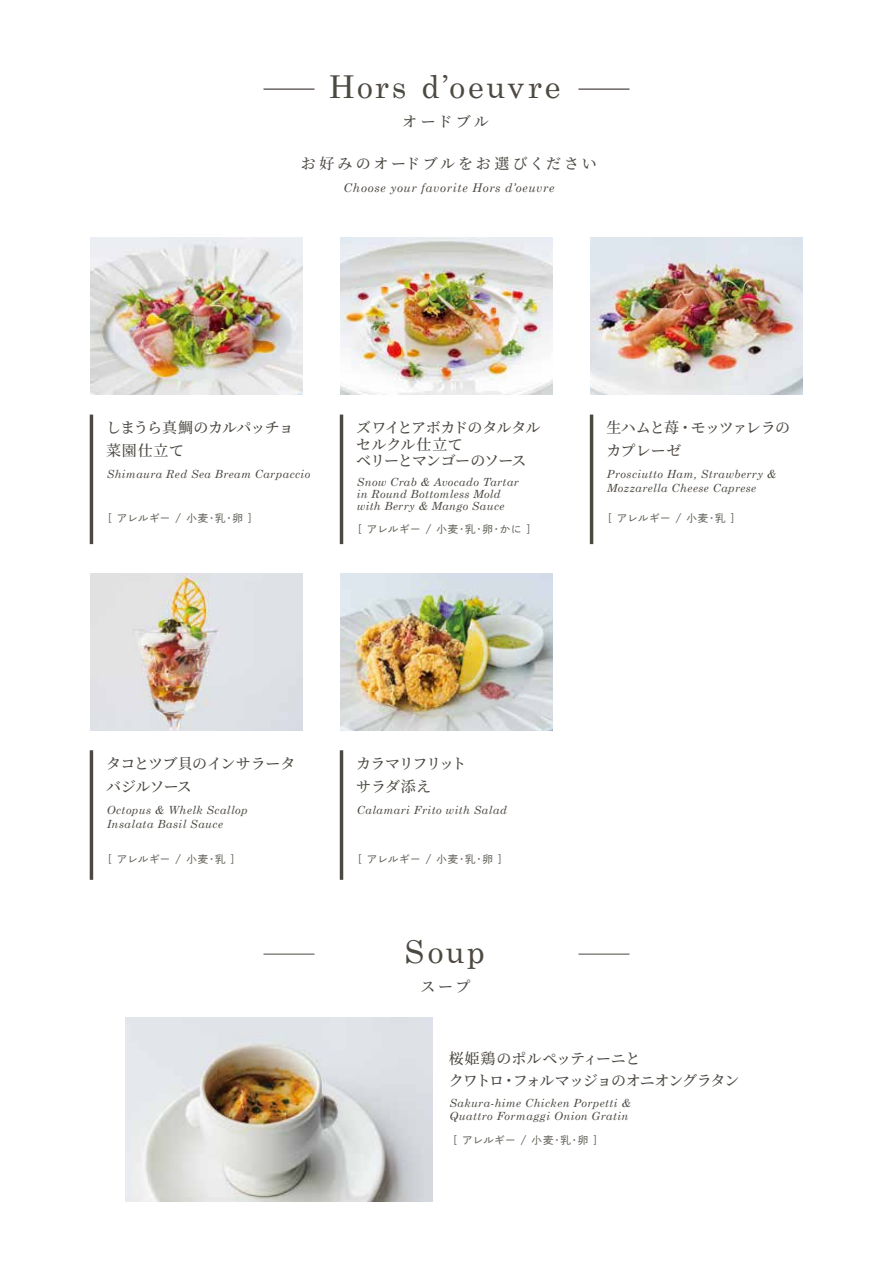
<style>
.page{position:relative;width:893px;height:1263px;background:#fff}
.page>*{position:absolute;margin:0;border:0;box-sizing:border-box;transform-origin:0 0}
.t1{font:31.5px "Century Schoolbook";letter-spacing:.07em;color:#4c4842}
.t2{font:500 15px/22.5px "Source Han Serif";letter-spacing:-.03em;color:#4c4842}
.t3{font:500 15px/22.5px "Source Han Serif";letter-spacing:-.055em;color:#4c4842}
.t4{font:500 15px/16.5px "Source Han Serif";letter-spacing:-.05em;color:#4c4842}
.t5{font:500 15px "Source Han Serif";letter-spacing:.185em;color:#4c4842}
.t6{font:500 15px/22.5px "Source Han Serif";letter-spacing:-.07em;color:#4c4842}
.t7{font:italic 12px "Century Schoolbook";letter-spacing:.05em;color:#4c4842}
.t8{font:italic 11.25px/13.5px "Century Schoolbook";letter-spacing:.035em;color:#4c4842}
.t9{font:10.5px "DNP Shuei Go Gin Std M";letter-spacing:.045em;color:#66645d}
</style>
<div class="page">
<hr style="left:263px;top:89px;width:51px;height:1px;background:#221815">
<hr style="left:578px;top:89px;width:51px;height:1px;background:#221815">
<hr style="left:263px;top:954px;width:51px;height:1px;background:#4c4842">
<hr style="left:578px;top:954px;width:51px;height:1px;background:#4c4842">
<hr style="left:90px;top:415px;width:3px;height:129px;background:#4c4842">
<img style="left:90px;top:238px;width:213px;height:157px">
<hr style="left:340px;top:415px;width:3px;height:129px;background:#4c4842">
<hr style="left:590px;top:415px;width:3px;height:129px;background:#4c4842">
<hr style="left:90px;top:750px;width:3px;height:130px;background:#4c4842">
<hr style="left:340px;top:750px;width:3px;height:130px;background:#4c4842">
<img style="left:126px;top:1017px;width:306px;height:184px">
<img style="left:340px;top:238px;width:213px;height:157px">
<img style="left:590px;top:238px;width:213px;height:157px">
<img style="left:90px;top:573px;width:213px;height:158px">
<img style="left:340px;top:573px;width:213px;height:158px">
<h1 class="t1" style="left:329px;top:61px;width:233px">Hors d’oeuvre</h1>
<h2 class="t2" style="left:402px;top:111px;width:88px">オードブル</h2>
<h2 class="t5" style="left:301px;top:155px;width:298px">お好みのオードブルをお選びください</h2>
<p class="t7" style="left:344px;top:179px;width:212px">Choose your favorite Hors d’oeuvre</p>
<h2 class="t2" style="left:106px;top:417px;width:189px">しまうら真鯛のカルパッチョ菜園仕立て</h2>
<p class="t8" style="left:107px;top:467px;width:205px">Shimaura Red Sea Bream Carpaccio</p>
<p class="t9" style="left:102px;top:510px;width:158px">［ アレルギー / 小麦・乳・卵 ］</p>
<h2 class="t4" style="left:356px;top:420px;width:186px">ズワイとアボカドのタルタルセルクル仕立て<br>ベリーとマンゴーのソース</h2>
<p class="t8" style="left:357px;top:475px;width:163px;line-height:12px">Snow Crab &amp; Avocado Tartar in Round Bottomless Mold with Berry &amp; Mango Sauce</p>
<p class="t9" style="left:352px;top:521px;width:187px">［ アレルギー / 小麦・乳・卵・かに ］</p>
<h2 class="t2" style="left:606px;top:417px;width:185px">生ハムと苺・モッツァレラのカプレーゼ</h2>
<p class="t8" style="left:607px;top:467px;width:171px">Prosciutto Ham, Strawberry &amp;<br>Mozzarella Cheese Caprese</p>
<p class="t9" style="left:602px;top:510px;width:141px">［ アレルギー / 小麦・乳 ］</p>
<h2 class="t2" style="left:106px;top:753px;width:191px">タコとツブ貝のインサラータバジルソース</h2>
<p class="t8" style="left:107px;top:803px;width:142px">Octopus &amp; Whelk Scallop<br>Insalata Basil Sauce</p>
<p class="t9" style="left:102px;top:852px;width:141px">［ アレルギー / 小麦・乳 ］</p>
<h2 class="t6" style="left:356px;top:753px;width:112px">カラマリフリットサラダ添え</h2>
<p class="t8" style="left:357px;top:803px;width:152px">Calamari Frito with Salad</p>
<p class="t9" style="left:352px;top:852px;width:158px">［ アレルギー / 小麦・乳・卵 ］</p>
<h1 class="t1" style="left:404px;top:925px;width:82px">Soup</h1>
<h2 class="t2" style="left:421px;top:976px;width:51px">スープ</h2>
<h2 class="t3" style="left:449px;top:1047px;width:292px">桜姫鶏のポルペッティーニと<br>クワトロ・フォルマッジョのオニオングラタン</h2>
<p class="t8" style="left:449px;top:1095px;width:183px">Sakura-hime Chicken Porpetti &amp;<br>Quattro Formaggi Onion Gratin</p>
<p class="t9" style="left:447px;top:1132px;width:158px">［ アレルギー / 小麦・乳・卵 ］</p>
</div>
